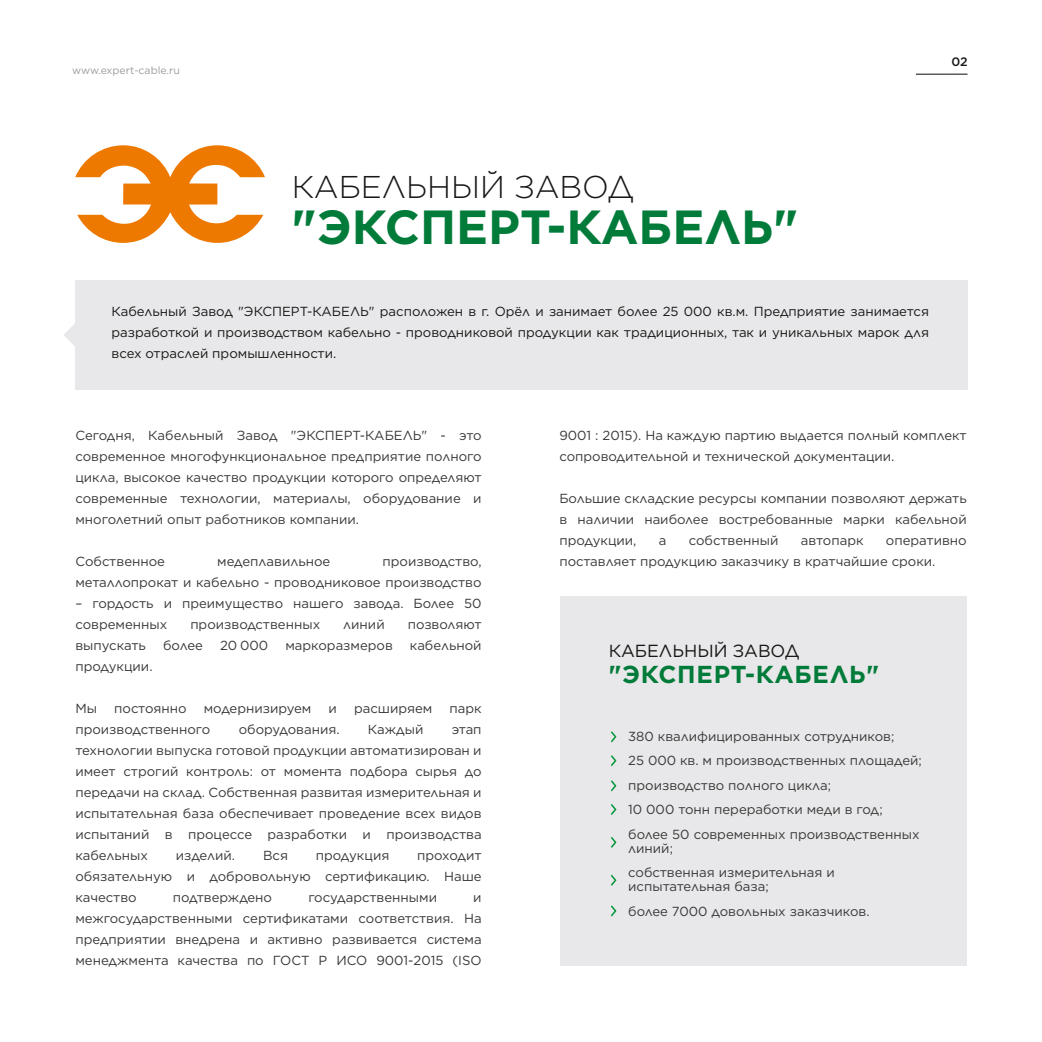
<style>
.page{position:relative;width:1042px;height:1042px;background:#fff}
.page>*{position:absolute;margin:0;border:0;box-sizing:border-box;transform-origin:0 0}
.t1{font:700 47.77px "Gotham";color:#007b39}
.t2{font:300 31.5px "Gotham";color:#181716}
.t3{font:700 24.5px "Gotham";letter-spacing:.03em;color:#007b39}
.t4{font:17.5px "Gotham";color:#181716}
.t5{font:13.12px/21px "Gotham";color:#373837}
.t6{font:13.12px/21px "Gotham";color:#181716;text-align:justify}
.t7{font:500 12.25px "Gotham";color:#181716}
.t8{font:10.5px "Gotham";color:#9c9c9d}
</style>
<div class="page">
<div style="left:75px;top:280px;width:892px;height:110px;background:#e8e7e9"></div>
<div style="left:560px;top:597px;width:407px;height:369px;background:#e8e7e9"></div>
<svg style="left:611px;top:755px;width:5px;height:11px"></svg>
<svg style="left:611px;top:780px;width:5px;height:11px"></svg>
<svg style="left:611px;top:731px;width:5px;height:11px"></svg>
<svg style="left:611px;top:837px;width:5px;height:11px"></svg>
<svg style="left:611px;top:874px;width:5px;height:12px"></svg>
<svg style="left:611px;top:905px;width:5px;height:11px"></svg>
<svg style="left:611px;top:804px;width:5px;height:11px"></svg>
<hr style="left:916px;top:74px;width:51px;height:1px;background:#181716">
<svg style="left:75px;top:145px;width:190px;height:98px"></svg>
<svg style="left:64px;top:324px;width:11px;height:22px"></svg>
<p class="t8" style="left:72px;top:64px;width:109px">www.expert-cable.ru</p>
<p class="t7" style="left:951px;top:54px;width:18px">02</p>
<h2 class="t2" style="left:292px;top:167px;width:344px">КАБЕЛЬНЫЙ ЗАВОД</h2>
<h1 class="t1" style="left:292px;top:195px;width:508px">"ЭКСПЕРТ-КАБЕЛЬ"</h1>
<p class="t6" style="left:112px;top:301px;width:819px">Кабельный Завод "ЭКСПЕРТ-КАБЕЛЬ" расположен в г. Орёл и занимает более 25 000 кв.м. Предприятие занимается разработкой и производством кабельно - проводниковой продукции как традиционных, так и уникальных марок для всех отраслей промышленности.</p>
<p class="t5" style="left:75px;top:424px;width:408px;text-align:justify">Сегодня, Кабельный Завод "ЭКСПЕРТ-КАБЕЛЬ" - это современное многофункциональное предприятие полного цикла, высокое качество продукции которого определяют современные технологии, материалы, оборудование и многолетний опыт работников компании.</p>
<p class="t5" style="left:75px;top:550px;width:91px">Собственное</p>
<p class="t5" style="left:217px;top:550px;width:115px">медеплавильное</p>
<p class="t5" style="left:75px;top:550px;width:408px;text-align:right">производство,<br>металлопрокат и кабельно - проводниковое производство</p>
<p class="t5" style="left:75px;top:592px;width:408px">– гордость и преимущество нашего завода. Более 50 современных</p>
<p class="t5" style="left:190px;top:613px;width:131px">производственных</p>
<p class="t5" style="left:343px;top:613px;width:43px">линий</p>
<p class="t5" style="left:408px;top:613px;width:75px">позволяют</p>
<p class="t5" style="left:75px;top:634px;width:72px">выпускать</p>
<p class="t5" style="left:163px;top:634px;width:41px">более</p>
<p class="t5" style="left:220px;top:634px;width:50px">20 000</p>
<p class="t5" style="left:285px;top:634px;width:109px">маркоразмеров</p>
<p class="t5" style="left:410px;top:634px;width:73px">кабельной</p>
<p class="t5" style="left:75px;top:655px;width:79px">продукции.</p>
<p class="t5" style="left:75px;top:697px;width:23px">Мы</p>
<p class="t5" style="left:114px;top:697px;width:74px">постоянно</p>
<p class="t5" style="left:204px;top:697px;width:109px">модернизируем</p>
<p class="t5" style="left:329px;top:697px;width:10px">и</p>
<p class="t5" style="left:354px;top:697px;width:80px">расширяем</p>
<p class="t5" style="left:449px;top:697px;width:34px">парк</p>
<p class="t5" style="left:75px;top:718px;width:136px">производственного</p>
<p class="t5" style="left:239px;top:718px;width:102px">оборудования.</p>
<p class="t5" style="left:368px;top:718px;width:57px">Каждый</p>
<p class="t5" style="left:75px;top:718px;width:408px;text-align:justify;text-indent:376px">этап технологии выпуска готовой продукции автоматизирован и имеет строгий контроль: от момента подбора сырья до передачи на склад. Собственная развитая измерительная и испытательная база обеспечивает проведение всех видов испытаний в процессе разработки и производства кабельных</p>
<p class="t5" style="left:176px;top:844px;width:61px">изделий.</p>
<p class="t5" style="left:263px;top:844px;width:26px">Вся</p>
<p class="t5" style="left:316px;top:844px;width:75px">продукция</p>
<p class="t5" style="left:75px;top:844px;width:408px;text-align:justify;text-indent:342px">проходит обязательную и добровольную сертификацию. Наше качество</p>
<p class="t5" style="left:173px;top:886px;width:101px">подтверждено</p>
<p class="t5" style="left:308px;top:886px;width:130px">государственными</p>
<p class="t5" style="left:75px;top:886px;width:408px;text-align:justify;text-indent:398px">и межгосударственными сертификатами соответствия. На предприятии внедрена и активно развивается система менеджмента качества по ГОСТ Р ИСО 9001-2015 (ISO</p>
<p class="t5" style="left:559px;top:424px;width:409px">9001 : 2015). На каждую партию выдается полный комплект сопроводительной и технической документации.</p>
<p class="t5" style="left:559px;top:487px;width:409px;text-align:justify">Большие складские ресурсы компании позволяют держать в наличии наиболее востребованные марки кабельной продукции,</p>
<p class="t5" style="left:659px;top:529px;width:9px">а</p>
<p class="t5" style="left:689px;top:529px;width:91px">собственный</p>
<p class="t5" style="left:801px;top:529px;width:64px">автопарк</p>
<p class="t5" style="left:559px;top:529px;width:409px;text-indent:326px">оперативно поставляет продукцию заказчику в кратчайшие сроки.</p>
<h3 class="t4" style="left:609px;top:639px;width:192px">КАБЕЛЬНЫЙ ЗАВОД</h3>
<h3 class="t3" style="left:609px;top:658px;width:272px">"ЭКСПЕРТ-КАБЕЛЬ"</h3>
<p class="t5" style="left:628px;top:723px;width:295px;line-height:24.5px">380 квалифицированных сотрудников;<br>25 000 кв. м производственных площадей; производство полного цикла;<br>10 000 тонн переработки меди в год; более 50 современных производственных</p>
<p class="t5" style="left:628px;top:835px;width:208px;line-height:24.5px">линий;<br>собственная измерительная и</p>
<p class="t5" style="left:628px;top:874px;width:243px;line-height:24.5px">испытательная база;<br>более 7000 довольных заказчиков.</p>
</div>
